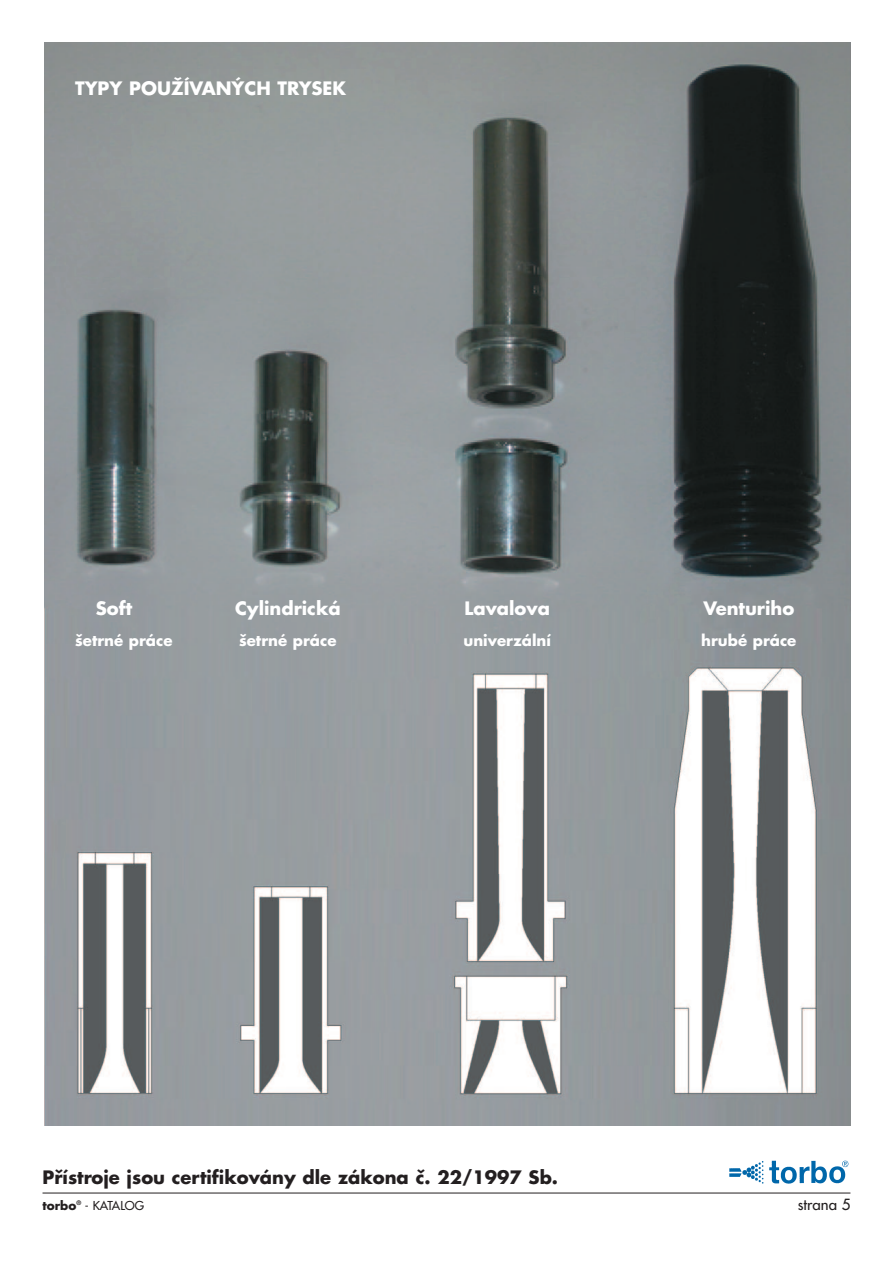
<style>
.page{position:relative;width:893px;height:1263px;background:#fff}
.page>*{position:absolute;margin:0;border:0;box-sizing:border-box;transform-origin:0 0}
.t1{font:700 18px "Futura CE";color:#fff}
.t2{font:700 18px "Futura CE";color:#231f20}
.t3{font:700 15px "Futura CE";color:#fff}
.t4{font:15px "Futura CE";color:#231f20}
.t5{font:12px "Futura CE";color:#231f20}
.s1{font-weight:700}
</style>
<div class="page">
<hr style="left:43px;top:1193px;width:807px;height:1px;background:#231f20">
<img style="left:729px;top:1160px;width:120px;height:24px">
<img style="left:44px;top:43px;width:806px;height:1083px">
<p class="t1" style="left:75px;top:80px;width:272px">TYPY POUŽÍVANÝCH TRYSEK</p>
<p class="t1" style="left:96px;top:600px;width:38px">Soft</p>
<p class="t1" style="left:235px;top:600px;width:107px">Cylindrická</p>
<p class="t1" style="left:464px;top:600px;width:87px">Lavalova</p>
<p class="t1" style="left:703px;top:600px;width:92px">Venturiho</p>
<p class="t3" style="left:75px;top:634px;width:99px">šetrné práce</p>
<p class="t3" style="left:239px;top:634px;width:99px">šetrné práce</p>
<p class="t3" style="left:463px;top:634px;width:89px">univerzální</p>
<p class="t3" style="left:701px;top:634px;width:97px">hrubé práce</p>
<p class="t2" style="left:43px;top:1169px;width:517px">Přístroje jsou certifikovány dle zákona č. 22/1997 Sb.</p>
<p class="t5" style="left:43px;top:1198px;width:103px"><span class="s1">torbo</span><sup>®</sup> - KATALOG</p>
<p class="t4" style="left:798px;top:1195px;width:54px">strana 5</p>
</div>
